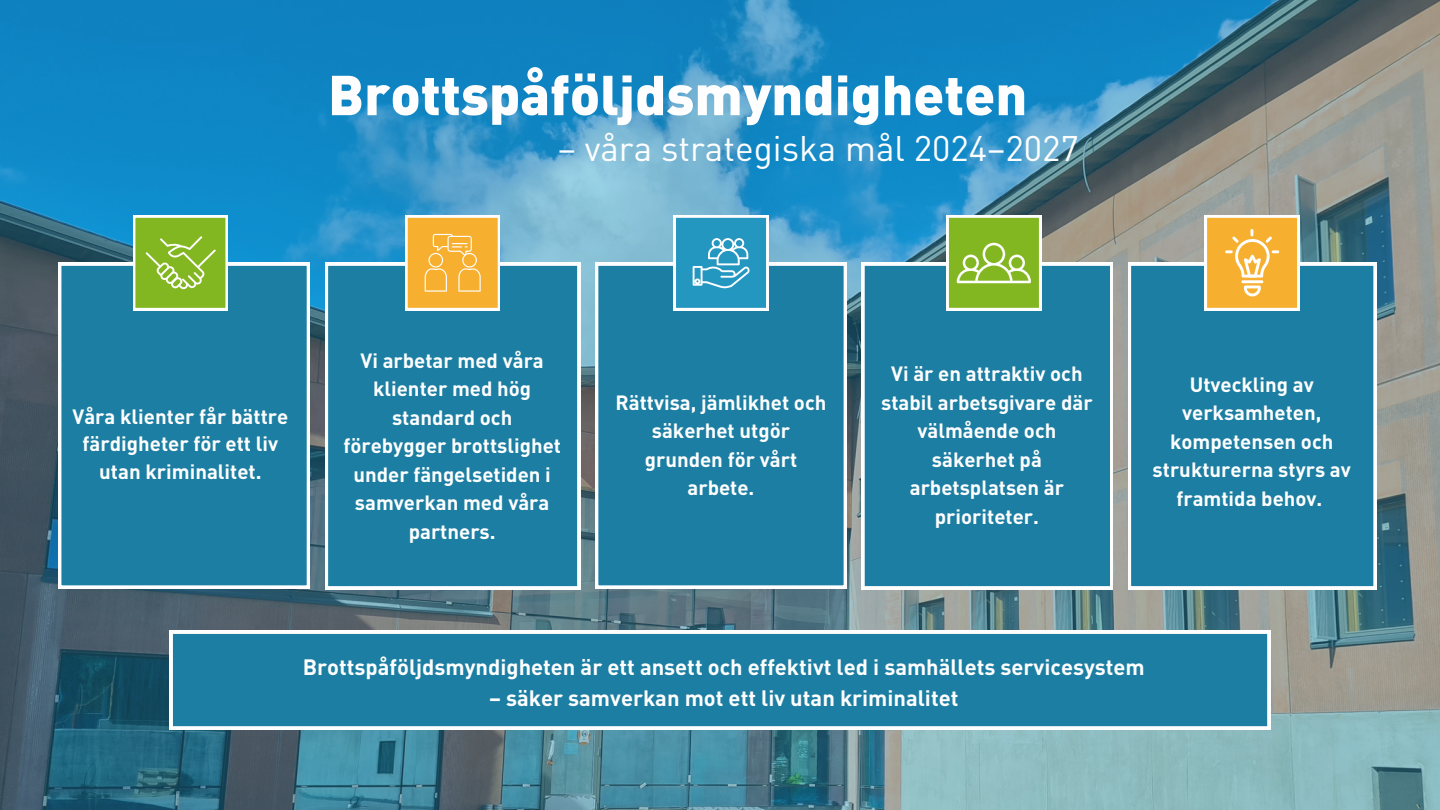
<style>
.page{position:relative;width:1440px;height:810px;background:#fff}
.page>*{position:absolute;margin:0;border:0;box-sizing:border-box;transform-origin:0 0}
.t1{font:900 55.3px "DINOT";color:#fefefe}
.t2{font:35.2px "DINOT";color:#fefefe}
.t3{font:700 22px "DINOT";color:#fefefe}
.t4{font:700 20.4px/28.5px "DINOT";color:#fefefe;text-align:center}
</style>
<div class="page">
<img style="left:0;top:0;width:1440px;height:810px">
<div style="left:58px;top:263px;width:252px;height:325px;background:#1b7ea2"></div>
<svg style="left:133px;top:216px;width:95px;height:94px;background:#96c244"></svg>
<div style="left:325px;top:263px;width:255px;height:326px;background:#1b7ea2"></div>
<svg style="left:405px;top:216px;width:95px;height:94px;background:#f7ba4d"></svg>
<div style="left:595px;top:263px;width:252px;height:325px;background:#1b7ea2"></div>
<div style="left:862px;top:263px;width:251px;height:326px;background:#1b7ea2"></div>
<div style="left:1128px;top:263px;width:248px;height:326px;background:#1b7ea2"></div>
<svg style="left:1205px;top:216px;width:94px;height:94px;background:#f8bc52"></svg>
<svg style="left:674px;top:216px;width:94px;height:94px;background:#47a7ca"></svg>
<svg style="left:947px;top:216px;width:94px;height:94px;background:#97c346"></svg>
<div style="left:170px;top:631px;width:1100px;height:98px;background:#1b7ea2"></div>
<p class="t1" style="left:328px;top:58px;width:701px">Brottspåföljdsmyndigheten</p>
<p class="t2" style="left:558px;top:124px;width:523px">– våra strategiska mål 2024–2027</p>
<p class="t4" style="left:73px;top:402px;width:217px;line-height:27.6px">Våra klienter får bättre färdigheter för ett liv utan kriminalitet.</p>
<p class="t4" style="left:343px;top:346px;width:219px">Vi arbetar med våra klienter med hög standard och förebygger brottslighet under fängelsetiden i samverkan med våra partners.</p>
<p class="t4" style="left:616px;top:387px;width:212px">Rättvisa, jämlikhet och säkerhet utgör grunden för vårt arbete.</p>
<p class="t4" style="left:881px;top:359px;width:213px">Vi är en attraktiv och stabil arbetsgivare där välmående och säkerhet på arbetsplatsen är prioriteter.</p>
<p class="t4" style="left:1153px;top:369px;width:200px">Utveckling av verksamheten, kompetensen och strukturerna styrs av framtida behov.</p>
<p class="t3" style="left:303px;top:652px;width:844px">Brottspåföljdsmyndigheten är ett ansett och effektivt led i samhällets servicesystem</p>
<p class="t3" style="left:489px;top:683px;width:471px">– säker samverkan mot ett liv utan kriminalitet</p>
</div>
